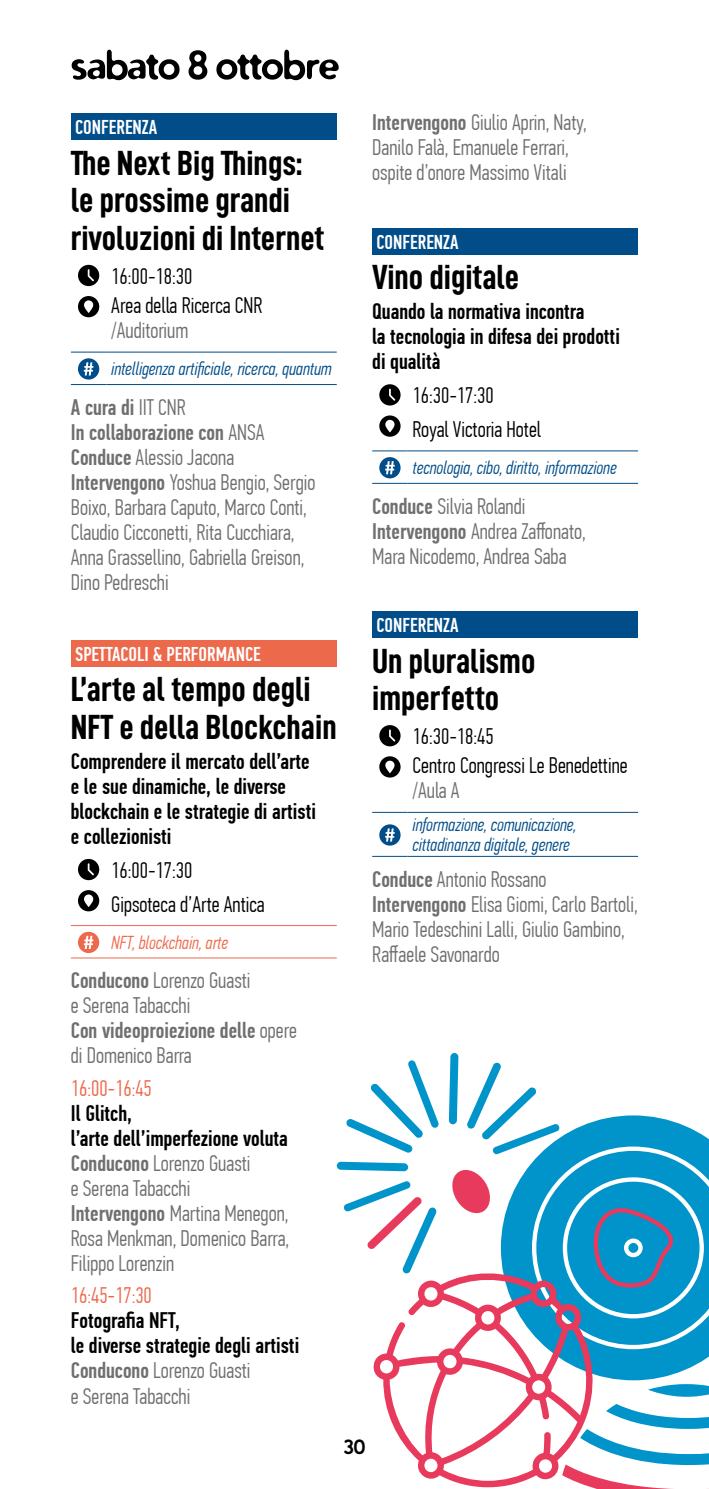
<style>
.page{position:relative;width:709px;height:1489px;background:#fff}
.page>*{position:absolute;margin:0;border:0;box-sizing:border-box;transform-origin:0 0}
.t1{font:35px/37.5px "D DIN Condensed Bold";color:#000}
.t2{font:300 22.5px/25px "PF Din Text Comp Pro";color:#706f6f}
.t3{font:500 22.5px/25px "PF Din Text Comp Pro";color:#000}
.t4{font:300 22.5px/29px "PF Din Text Comp Pro";color:#000}
.t5{font:300 22.5px "PF Din Text Comp Pro";color:#ed694b}
.t6{font:500 20px "PF Din Text Comp Pro";color:#fff}
.t7{font:italic 300 18.75px/20px "PF Din Text Comp Pro";color:#004d89}
.t8{font:italic 300 18.75px "PF Din Text Comp Pro";color:#ed694b}
.t9{font:700 18.75px "Distro";color:#000}
.s1{font-weight:500}
.s2{font-weight:500;color:#000}
.s3{color:#706f6f}
.s4{font-weight:300;color:#706f6f}
</style>
<div class="page">
<div style="left:71px;top:113px;width:266px;height:27px;background:#004d89"></div>
<hr style="left:71px;top:351px;width:35px;height:1px;background:#004d89">
<hr style="left:106px;top:351px;width:231px;height:1px;background:#004d89">
<hr style="left:71px;top:384px;width:35px;height:1px;background:#004d89">
<hr style="left:106px;top:384px;width:231px;height:1px;background:#004d89">
<svg style="left:78px;top:265px;width:21px;height:21px"></svg>
<div style="left:78px;top:296px;width:21px;height:21px;background:#000;border-radius:50%"></div>
<svg style="left:84px;top:300px;width:9px;height:13px"></svg>
<div style="left:78px;top:358px;width:21px;height:21px;background:#004d89;border-radius:50%"></div>
<svg style="left:84px;top:362px;width:9px;height:13px"></svg>
<div style="left:71px;top:640px;width:266px;height:26px;background:#ed694b"></div>
<hr style="left:71px;top:925px;width:35px;height:1px;background:#ed694b">
<hr style="left:106px;top:925px;width:231px;height:1px;background:#ed694b">
<hr style="left:71px;top:957px;width:35px;height:1px;background:#ed694b">
<hr style="left:106px;top:957px;width:231px;height:1px;background:#ed694b">
<svg style="left:78px;top:858px;width:21px;height:22px"></svg>
<div style="left:78px;top:890px;width:21px;height:21px;background:#000;border-radius:50%"></div>
<svg style="left:84px;top:894px;width:9px;height:13px"></svg>
<div style="left:78px;top:931px;width:21px;height:22px;background:#ed694b;border-radius:50%"></div>
<svg style="left:84px;top:935px;width:9px;height:13px"></svg>
<div style="left:372px;top:228px;width:266px;height:26px;background:#004d89"></div>
<hr style="left:372px;top:450px;width:35px;height:1px;background:#004d89">
<hr style="left:407px;top:450px;width:231px;height:1px;background:#004d89">
<hr style="left:372px;top:483px;width:35px;height:1px;background:#004d89">
<hr style="left:407px;top:483px;width:231px;height:1px;background:#004d89">
<svg style="left:379px;top:384px;width:21px;height:21px"></svg>
<div style="left:379px;top:415px;width:21px;height:22px;background:#000;border-radius:50%"></div>
<svg style="left:385px;top:420px;width:9px;height:12px"></svg>
<div style="left:379px;top:457px;width:21px;height:21px;background:#004d89;border-radius:50%"></div>
<svg style="left:385px;top:461px;width:10px;height:13px"></svg>
<div style="left:372px;top:611px;width:266px;height:26px;background:#004d89"></div>
<hr style="left:372px;top:812px;width:35px;height:1px;background:#004d89">
<hr style="left:407px;top:812px;width:231px;height:1px;background:#004d89">
<hr style="left:372px;top:855px;width:35px;height:1px;background:#004d89">
<hr style="left:407px;top:855px;width:231px;height:1px;background:#004d89">
<svg style="left:379px;top:725px;width:21px;height:21px"></svg>
<div style="left:379px;top:756px;width:21px;height:21px;background:#000;border-radius:50%"></div>
<svg style="left:385px;top:760px;width:9px;height:13px"></svg>
<div style="left:379px;top:824px;width:21px;height:21px;background:#004d89;border-radius:50%"></div>
<svg style="left:385px;top:828px;width:10px;height:13px"></svg>
<svg style="left:72px;top:50px;width:267px;height:30px"></svg>
<svg style="left:597px;top:1349px;width:112px;height:31px;fill:#0094ca"></svg>
<svg style="left:648px;top:1384px;width:61px;height:12px"></svg>
<svg style="left:597px;top:1404px;width:112px;height:84px"></svg>
<svg style="left:373px;top:1273px;width:224px;height:215px"></svg>
<svg style="left:337px;top:1161px;width:71px;height:10px"></svg>
<svg style="left:344px;top:1181px;width:93px;height:92px"></svg>
<svg style="left:449px;top:1052px;width:260px;height:297px"></svg>
<svg style="left:346px;top:1060px;width:93px;height:93px"></svg>
<p class="t6" style="left:75px;top:116px;width:84px">CONFERENZA</p>
<h1 class="t1" style="left:71px;top:143px;width:255px">The Next Big Things: le prossime grandi rivoluzioni di Internet</h1>
<p class="t4" style="left:111px;top:262px;width:153px">16:00-18:30<br>Area della Ricerca CNR</p>
<p class="t2" style="left:111px;top:318px;width:79px">/Auditorium</p>
<p class="t7" style="left:111px;top:359px;width:222px">intelligenza artificiale, ricerca, quantum</p>
<p class="t2" style="left:71px;top:394px;width:246px"><span class="s1">A cura di</span> IIT CNR<br><span class="s1">In collaborazione con</span> ANSA<br><span class="s1">Conduce</span> Alessio Jacona<br><span class="s1">Intervengono</span> Yoshua Bengio, Sergio<br>Boixo, Barbara Caputo, Marco Conti,<br>Claudio Cicconetti, Rita Cucchiara,<br>Anna Grassellino, Gabriella Greison,<br>Dino Pedreschi</p>
<p class="t6" style="left:75px;top:642px;width:187px">SPETTACOLI &amp; PERFORMANCE</p>
<h1 class="t1" style="left:71px;top:670px;width:267px">L’arte al tempo degli<br>NFT e della Blockchain</h1>
<p class="t3" style="left:71px;top:749px;width:247px">Comprendere il mercato dell’arte e le sue dinamiche, le diverse blockchain e le strategie di artisti e collezionisti</p>
<p class="t4" style="left:111px;top:853px;width:155px;line-height:33.8px">16:00-17:30<br>Gipsoteca d’Arte Antica</p>
<p class="t8" style="left:111px;top:931px;width:118px">NFT, blockchain, arte</p>
<p class="t2" style="left:71px;top:968px;width:228px"><span class="s1">Conducono</span> Lorenzo Guasti<br>e Serena Tabacchi<br><span class="s1">Con videoproiezione delle</span> opere di Domenico Barra</p>
<p class="t5" style="left:71px;top:1075px;width:82px">16:00-16:45</p>
<p class="t2" style="left:71px;top:1100px;width:220px"><span class="s2">Il Glitch,<br>l’arte dell’imperfezione voluta<br></span><span class="s1">Conducono</span> Lorenzo Guasti<br>e Serena Tabacchi<br><span class="s1">Intervengono</span> Martina Menegon,<br>Rosa Menkman, Domenico Barra,<br>Filippo Lorenzin</p>
<p class="t5" style="left:71px;top:1282px;width:82px">16:45-17:30</p>
<p class="t3" style="left:71px;top:1308px;width:230px">Fotografia NFT,<br>le diverse strategie degli artisti<br><span class="s3">Conducono</span> <span class="s4">Lorenzo Guasti<br>e Serena Tabacchi</span></p>
<p class="t2" style="left:372px;top:110px;width:216px"><span class="s1">Intervengono</span> Giulio Aprin, Naty,<br>Danilo Falà, Emanuele Ferrari, ospite d’onore Massimo Vitali</p>
<p class="t6" style="left:376px;top:230px;width:84px">CONFERENZA</p>
<h1 class="t1" style="left:372px;top:258px;width:149px">Vino digitale</h1>
<p class="t3" style="left:372px;top:299px;width:249px">Quando la normativa incontra<br>la tecnologia in difesa dei prodotti di qualità</p>
<p class="t4" style="left:412px;top:379px;width:130px;line-height:33.8px">16:30-17:30<br>Royal Victoria Hotel</p>
<p class="t7" style="left:412px;top:457px;width:205px">tecnologia, cibo, diritto, informazione</p>
<p class="t2" style="left:372px;top:493px;width:215px"><span class="s1">Conduce</span> Silvia Rolandi<br><span class="s1">Intervengono</span> Andrea Zaffonato,<br>Mara Nicodemo, Andrea Saba</p>
<p class="t6" style="left:376px;top:613px;width:84px">CONFERENZA</p>
<h1 class="t1" style="left:372px;top:641px;width:165px">Un pluralismo imperfetto</h1>
<p class="t4" style="left:412px;top:722px;width:217px">16:30-18:45<br>Centro Congressi Le Benedettine</p>
<p class="t2" style="left:412px;top:778px;width:49px">/Aula A</p>
<p class="t7" style="left:412px;top:815px;width:165px">informazione, comunicazione, cittadinanza digitale, genere</p>
<p class="t2" style="left:372px;top:866px;width:267px"><span class="s1">Conduce</span> Antonio Rossano<br><span class="s1">Intervengono</span> Elisa Giomi, Carlo Bartoli,<br>Mario Tedeschini Lalli, Giulio Gambino,<br>Raffaele Savonardo</p>
<p class="t9" style="left:344px;top:1433px;width:23px">30</p>
</div>
